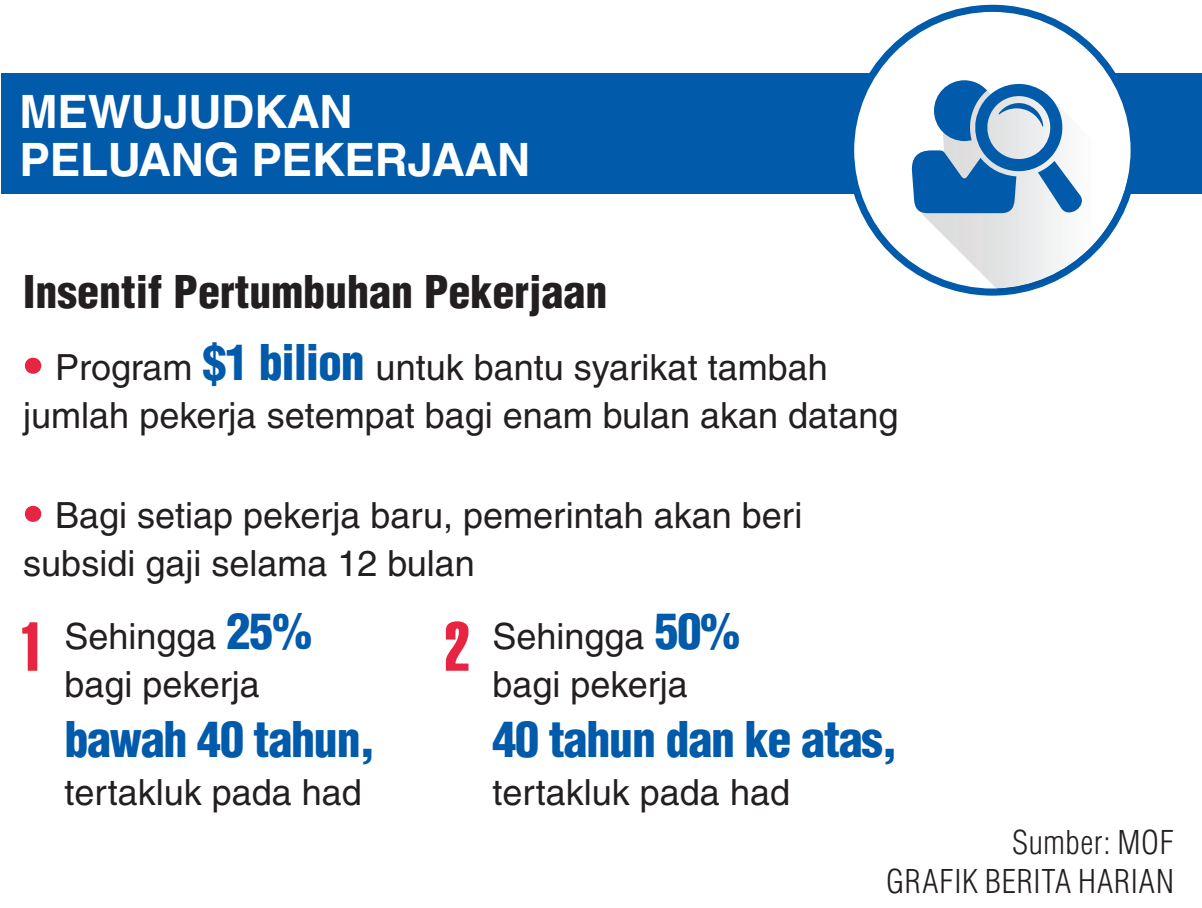
<style>
.page{position:relative;width:1202px;height:908px;background:#fff}
.page>*{position:absolute;margin:0;border:0;box-sizing:border-box;transform-origin:0 0}
.t1{font:68px "Helvetica Extra Compressed";color:#e72542}
.t2{font:900 condensed 48px "Helvetica";letter-spacing:-.025em;color:#015aaa}
.t3{font:700 46px/48px "Helvetica";letter-spacing:-.01em;color:#fff}
.t4{font:900 condensed 44px "Helvetica";color:#231f20}
.t5{font:36px/48px "Helvetica";color:#231f20}
.t6{font:300 condensed 32px/38.4px "Helvetica";letter-spacing:.02em;color:#231f20;text-align:right}
.s1{font-family:"Curator Serp Text";font-weight:700;font-size:56px;color:#e72542}
.s2{font-weight:900;font-stretch:condensed;font-size:48px;color:#015aaa}
</style>
<div class="page">
<div style="left:1px;top:73px;width:1201px;height:121px;background:#015aaa"></div>
<svg style="left:854px;top:5px;width:277px;height:290px"></svg>
<img style="left:918px;top:89px;width:210px;height:199px">
<img style="left:996px;top:175px;width:135px;height:117px">
<svg style="left:911px;top:80px;width:177px;height:139px"></svg>
<p class="t3" style="left:20px;top:87px;width:512px">MEWUJUDKAN<br>PELUANG PEKERJAAN</p>
<p class="t4" style="left:23px;top:264px;width:586px">Insentif Pertumbuhan Pekerjaan</p>
<p class="t5" style="left:23px;top:343px;width:877px"><span class="s1">•</span> Program <span class="s2">$1 bilion</span> untuk bantu syarikat tambah jumlah pekerja setempat bagi enam bulan akan datang</p>
<p class="t5" style="left:23px;top:491px;width:781px"><span class="s1">•</span> Bagi setiap pekerja baru, pemerintah akan beri subsidi gaji selama 12 bulan</p>
<p class="t5" style="left:64px;top:611px;width:249px">Sehingga <span class="s2">25% </span>bagi pekerja</p>
<h2 class="t2" style="left:64px;top:708px;width:313px">bawah 40 tahun,</h2>
<p class="t5" style="left:64px;top:767px;width:299px">tertakluk pada had</p>
<p class="t5" style="left:492px;top:611px;width:249px">Sehingga <span class="s2">50% </span>bagi pekerja</p>
<h2 class="t2" style="left:492px;top:708px;width:407px">40 tahun dan ke atas,</h2>
<p class="t5" style="left:492px;top:767px;width:299px">tertakluk pada had</p>
<h1 class="t1" style="left:20px;top:605px;width:27px">1</h1>
<h1 class="t1" style="left:445px;top:605px;width:27px">2</h1>
<p class="t6" style="left:886px;top:822px;width:289px">Sumber: MOF<br>GRAFIK BERITA HARIAN</p>
</div>
